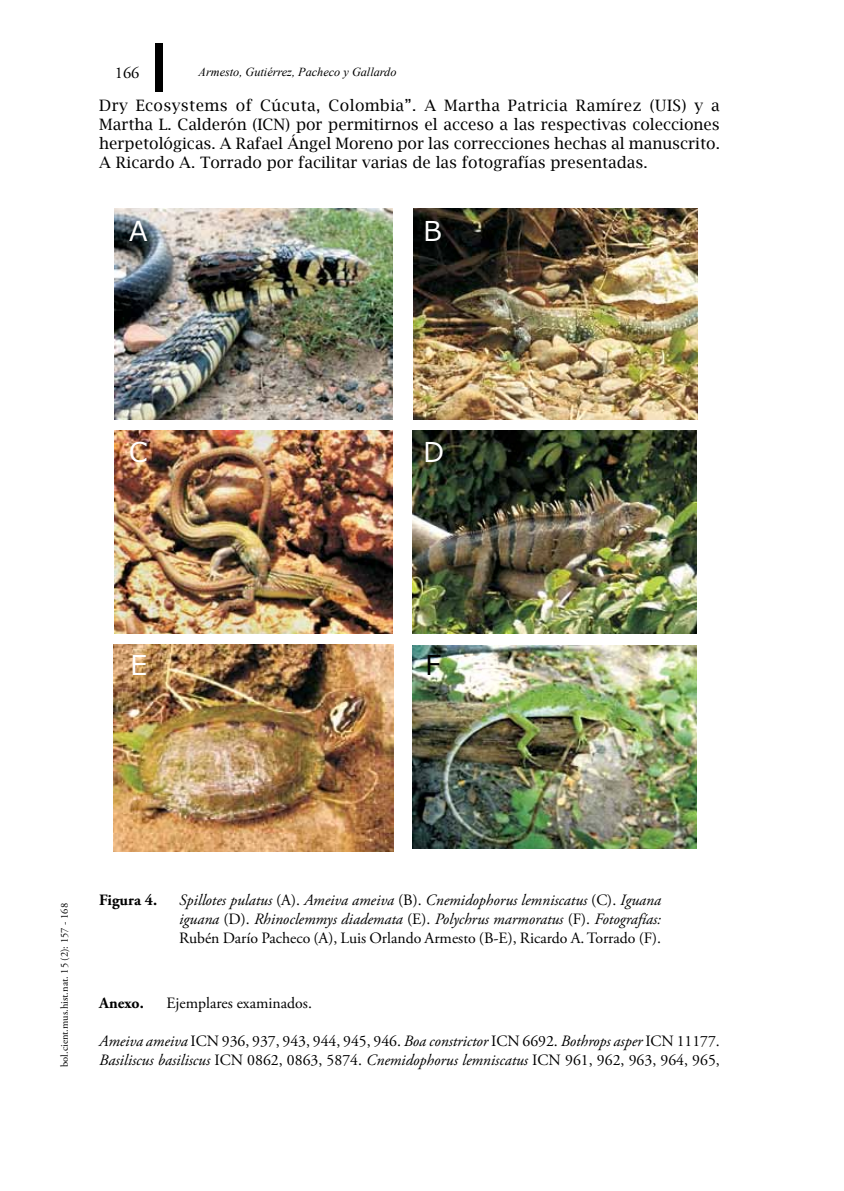
<style>
.page{position:relative;width:844px;height:1191px;background:#fff}
.page>*{position:absolute;margin:0;border:0;box-sizing:border-box;transform-origin:0 0}
.t1{font:27.3px "Meiryo";color:#fff}
.t2{font:27.3px "Meiryo";color:#000}
.t3{font:16.45px "Adobe Garamond Pro";color:#000}
.t4{font:15.75px/18.9px "Lucida Bright";color:#000;text-align:justify}
.t5{font:italic 15.75px/18.9px "Adobe Garamond Pro";color:#000;text-align:justify}
.t6{font:15.75px/18.9px "Adobe Garamond Pro";letter-spacing:-.005em;color:#000}
.t7{font:700 15.75px "Adobe Garamond Pro";color:#000}
.t8{font:italic 12.25px "Times New Roman";color:#000}
.t9{font:10.5px "Adobe Garamond Pro";color:#000}
.s1{font-style:normal}
.s2{font-style:italic}
</style>
<div class="page">
<div style="left:155px;top:43px;width:7px;height:49px;background:#000"></div>
<img style="left:413px;top:209px;width:284px;height:211px">
<img style="left:412px;top:645px;width:284px;height:203px">
<img style="left:412px;top:431px;width:284px;height:202px">
<img style="left:115px;top:431px;width:278px;height:202px">
<img style="left:114px;top:644px;width:279px;height:208px">
<img style="left:115px;top:209px;width:278px;height:211px">
<p class="t3" style="left:115px;top:62px;width:26px">166</p>
<p class="t8" style="left:198px;top:63px;width:199px">Armesto, Gutiérrez, Pacheco y Gallardo</p>
<p class="t4" style="left:99px;top:96px;width:622px">Dry Ecosystems of Cúcuta, Colombia”. A Martha Patricia Ramírez (UIS) y a Martha L. Calderón (ICN) por permitirnos el acceso a las respectivas colecciones herpetológicas. A Rafael Ángel Moreno por las correcciones hechas al manuscrito.<br>A Ricardo A. Torrado por facilitar varias de las fotografías presentadas.</p>
<h1 class="t1" style="left:129px;top:216px;width:20px">A</h1>
<h1 class="t1" style="left:423px;top:216px;width:20px">B</h1>
<h1 class="t1" style="left:129px;top:437px;width:20px">C</h1>
<h1 class="t1" style="left:423px;top:437px;width:22px">D</h1>
<h1 class="t1" style="left:130px;top:649px;width:18px">E</h1>
<h1 class="t2" style="left:425px;top:649px;width:17px">F</h1>
<p class="t9" style="left:58px;top:1067px;width:165px;rotate:-90deg">bol.cient.mus.hist.nat. 15 (2): 157 - 168</p>
<p class="t7" style="left:99px;top:890px;width:59px">Figura 4.</p>
<p class="t5" style="left:179px;top:890px;width:483px">Spillotes pulatus <span class="s1">(A).</span> Ameiva ameiva <span class="s1">(B).</span> Cnemidophorus lemniscatus <span class="s1">(C).</span> Iguana iguana <span class="s1">(D).</span> Rhinoclemmys diademata <span class="s1">(E).</span> Polychrus marmoratus <span class="s1">(F).</span> Fotografías:<br><span class="s1">Rubén Darío Pacheco (A), Luis Orlando Armesto (B-E), Ricardo A. Torrado (F).</span></p>
<p class="t7" style="left:99px;top:994px;width:46px">Anexo.</p>
<p class="t6" style="left:166px;top:994px;width:147px">Ejemplares examinados.</p>
<p class="t6" style="left:99px;top:1032px;width:622px"><span class="s2">Ameiva ameiva</span> ICN 936, 937, 943, 944, 945, 946. <span class="s2">Boa constrictor</span> ICN 6692. <span class="s2">Bothrops asper</span> ICN 11177.<br><span class="s2">Basiliscus basiliscus</span> ICN 0862, 0863, 5874. <span class="s2">Cnemidophorus lemniscatus</span> ICN 961, 962, 963, 964, 965,</p>
</div>
